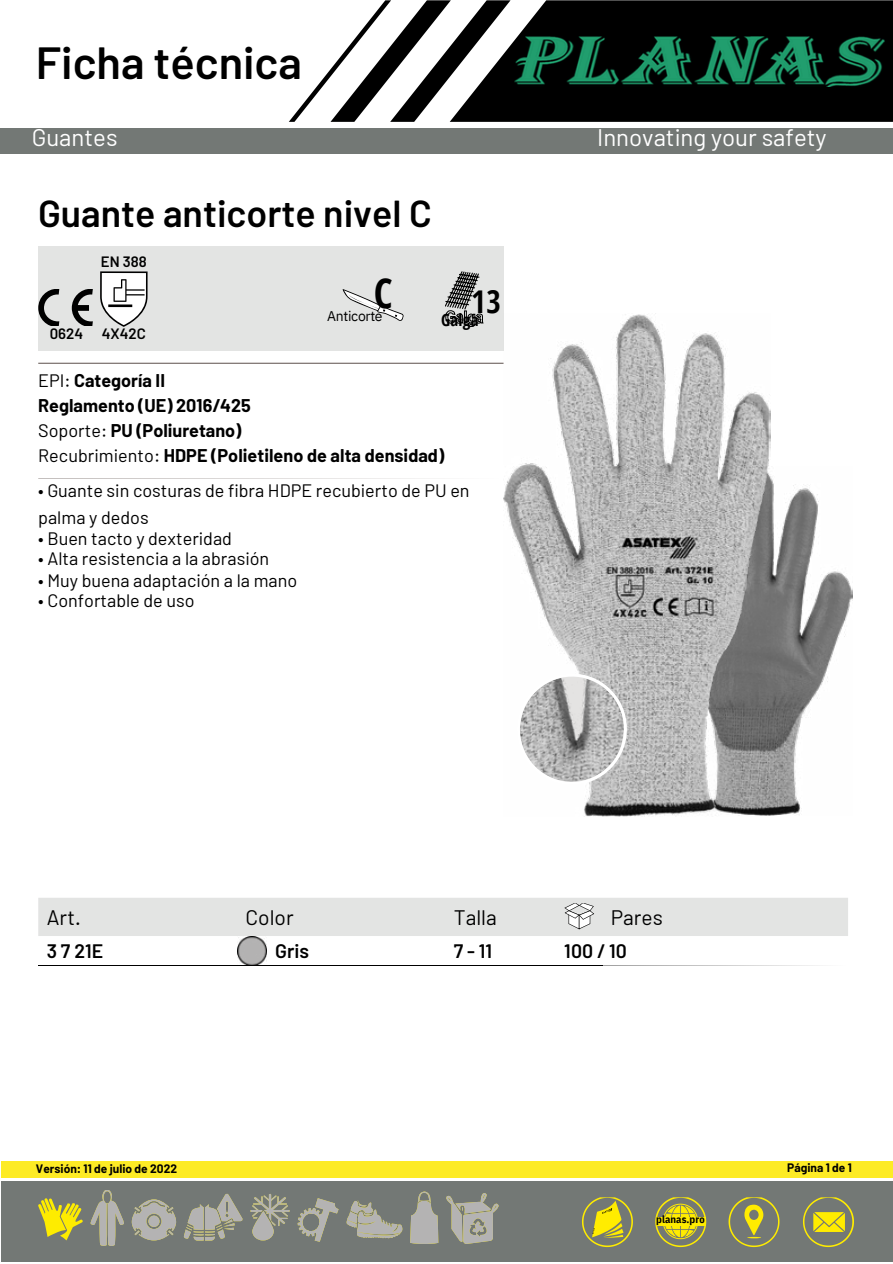
<style>
.page{position:relative;width:893px;height:1264px;background:#fff}
.page>*{position:absolute;margin:0;border:0;box-sizing:border-box;transform-origin:0 0}
.t1{font:600 45px "Barlow";color:#000}
.t2{font:700 40.5px "Open Sans Condensed";color:#000}
.t3{font:600 37.5px "Barlow";color:#000}
.t4{font:700 31.35px "Open Sans Condensed";color:#000}
.t5{font:24px "Barlow";color:#fff}
.t6{font:21px "Barlow";color:#000}
.t7{font:600 19.5px "Barlow";color:#000}
.t8{font:18px "Barlow";color:#000}
.t9{font:700 18px "Barlow";color:#000}
.t10{font:700 16.8px "Open Sans Condensed";letter-spacing:.02em;color:#000}
.t11{font:600 15px "Barlow";color:#000}
.t12{font:13.95px "IBM Plex Sans";letter-spacing:-.02em;color:#000}
.t13{font:700 12px "Barlow";color:#000}
.t14{font:700 10.5px "IBM Plex Sans Cond";letter-spacing:.005em;color:#000}
.s1{font-weight:400}
</style>
<div class="page">
<hr style="left:38px;top:478px;width:464px;height:1px;background:#5d514d">
<div style="left:38px;top:246px;width:465px;height:104px;background:#e3e4e3"></div>
<hr style="left:38px;top:363px;width:465px;height:1px;background:#5d514d">
<svg style="left:72px;top:289px;width:21px;height:37px"></svg>
<svg style="left:38px;top:289px;width:21px;height:37px"></svg>
<svg style="left:100px;top:271px;width:48px;height:56px"></svg>
<hr style="left:108px;top:304px;width:24px;height:3px;background:#000">
<svg style="left:342px;top:289px;width:61px;height:32px"></svg>
<svg style="left:445px;top:271px;width:38px;height:56px"></svg>
<div style="left:38px;top:898px;width:810px;height:38px;background:#e3e4e3"></div>
<hr style="left:38px;top:965px;width:199px;height:1px;background:#000">
<hr style="left:237px;top:965px;width:30px;height:1px;background:#000">
<hr style="left:267px;top:965px;width:178px;height:1px;background:#000">
<hr style="left:445px;top:965px;width:110px;height:1px;background:#000">
<hr style="left:555px;top:965px;width:47px;height:1px;background:#000">
<hr style="left:602px;top:965px;width:246px;height:1px;background:#000">
<div style="left:1px;top:1181px;width:891px;height:81px;background:#737875"></div>
<div style="left:1px;top:1160px;width:891px;height:17px;background:#fdeb25"></div>
<svg style="left:803px;top:1197px;width:50px;height:49px"></svg>
<svg style="left:728px;top:1197px;width:51px;height:49px"></svg>
<svg style="left:655px;top:1197px;width:51px;height:49px"></svg>
<div style="left:656px;top:1217px;width:49px;height:8px;background:#ffec00"></div>
<svg style="left:582px;top:1197px;width:51px;height:49px"></svg>
<svg style="left:38px;top:1198px;width:45px;height:42px"></svg>
<svg style="left:446px;top:1193px;width:52px;height:51px"></svg>
<svg style="left:410px;top:1191px;width:28px;height:52px"></svg>
<svg style="left:346px;top:1200px;width:56px;height:38px"></svg>
<svg style="left:250px;top:1194px;width:40px;height:46px"></svg>
<svg style="left:297px;top:1198px;width:41px;height:43px"></svg>
<svg style="left:184px;top:1193px;width:58px;height:47px"></svg>
<svg style="left:132px;top:1199px;width:44px;height:41px"></svg>
<svg style="left:90px;top:1190px;width:34px;height:56px"></svg>
<div style="left:0;top:128px;width:892px;height:26px;background:#737875"></div>
<svg style="left:289px;top:0;width:603px;height:122px;fill:#000"></svg>
<div style="left:571px;top:32px;width:285px;height:64px;background:#000"></div>
<img style="left:237px;top:936px;width:29px;height:29px">
<img style="left:770px;top:476px;width:82px;height:339px">
<img style="left:503px;top:314px;width:267px;height:502px">
<svg style="left:512px;top:672px;width:119px;height:114px"></svg>
<img style="left:514px;top:37px;width:370px;height:49px">
<p class="t1" style="left:36px;top:34px;width:267px">Ficha técnica</p>
<p class="t5" style="left:32px;top:122px;width:87px">Guantes</p>
<p class="t5" style="left:597px;top:122px;width:231px">Innovating your safety</p>
<p class="t3" style="left:38px;top:189px;width:395px">Guante anticorte nivel C</p>
<p class="t11" style="left:101px;top:252px;width:47px">EN 388</p>
<p class="t11" style="left:50px;top:324px;width:35px">0624</p>
<p class="t11" style="left:102px;top:324px;width:46px">4X42C</p>
<p class="t2" style="left:374px;top:265px;width:20px">C</p>
<p class="t12" style="left:327px;top:307px;width:57px">Anticorte</p>
<p class="t4" style="left:471px;top:280px;width:31px">13</p>
<p class="t10" style="left:441px;top:308px;width:39px">Galga</p>
<p class="t9" style="left:38px;top:369px;width:128px"><span class="s1">EPI:</span> Categoría II</p>
<p class="t9" style="left:38px;top:394px;width:214px">Reglamento (UE) 2016/425</p>
<p class="t9" style="left:38px;top:419px;width:205px"><span class="s1">Soporte:</span> PU (Poliuretano)</p>
<p class="t9" style="left:38px;top:443px;width:407px"><span class="s1">Recubrimiento:</span> HDPE (Polietileno de alta densidad)</p>
<p class="t8" style="left:38px;top:478px;width:433px">• Guante sin costuras de fibra HDPE recubierto de PU en</p>
<p class="t8" style="left:38px;top:505px;width:112px">palma y dedos</p>
<p class="t8" style="left:38px;top:527px;width:195px">• Buen tacto y dexteridad</p>
<p class="t8" style="left:38px;top:547px;width:232px">• Alta resistencia a la abrasión</p>
<p class="t8" style="left:38px;top:568px;width:260px">• Muy buena adaptación a la mano</p>
<p class="t8" style="left:38px;top:588px;width:158px">• Confortable de uso</p>
<p class="t6" style="left:47px;top:903px;width:36px">Art.</p>
<p class="t6" style="left:245px;top:903px;width:50px">Color</p>
<p class="t6" style="left:454px;top:903px;width:45px">Talla</p>
<p class="t6" style="left:610px;top:903px;width:54px">Pares</p>
<p class="t7" style="left:47px;top:938px;width:58px">3721E</p>
<p class="t7" style="left:275px;top:938px;width:36px">Gris</p>
<p class="t7" style="left:454px;top:938px;width:40px">7-11</p>
<p class="t7" style="left:564px;top:938px;width:64px">100 / 10</p>
<p class="t13" style="left:36px;top:1161px;width:143px">Versión: 11 de julio de 2022</p>
<p class="t13" style="left:787px;top:1160px;width:66px">Página 1 de 1</p>
<p class="t14" style="left:656px;top:1211px;width:50px">planas.pro</p>
</div>
